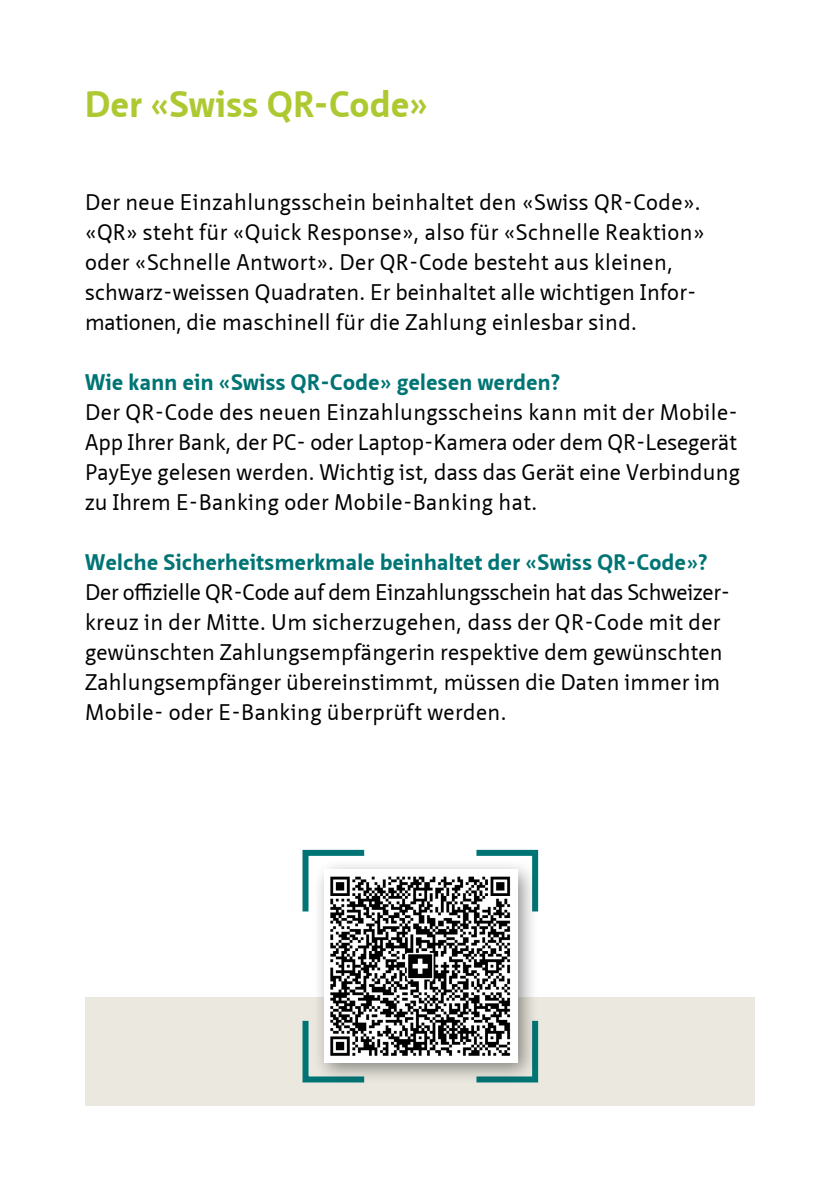
<style>
.page{position:relative;width:840px;height:1191px;background:#fff}
.page>*{position:absolute;margin:0;border:0;box-sizing:border-box;transform-origin:0 0}
.t1{font:700 36px "Neue Sans Pro";letter-spacing:.015em;color:#adc931}
.t2{font:22px/30px "Neue Sans Pro";letter-spacing:.01em;color:#000}
.t3{font:700 22px "Neue Sans Pro";letter-spacing:.02em;color:#007474}
</style>
<div class="page">
<div style="left:85px;top:997px;width:669px;height:109px;background:#eae8df"></div>
<svg style="left:302px;top:849px;width:63px;height:63px"></svg>
<svg style="left:538px;top:1021px;width:1px;height:62px"></svg>
<svg style="left:476px;top:849px;width:63px;height:63px"></svg>
<svg style="left:302px;top:1020px;width:10px;height:63px"></svg>
<div style="left:312px;top:858px;width:226px;height:226px;background:#000;opacity:.44"></div>
<img style="left:324px;top:869px;width:192px;height:193px">
<h1 class="t1" style="left:85px;top:81px;width:344px">Der «Swiss QR-Code»</h1>
<p class="t2" style="left:85px;top:187px;width:620px">Der neue Einzahlungsschein beinhaltet den «Swiss QR-Code». «QR» steht für «Quick Response», also für «Schnelle Reaktion» oder «Schnelle Antwort». Der QR-Code besteht aus kleinen, schwarz-weissen Quadraten. Er beinhaltet alle wichtigen Infor&shy;mationen, die maschinell für die Zahlung einlesbar sind.</p>
<p class="t3" style="left:85px;top:368px;width:476px">Wie kann ein «Swiss QR-Code» gelesen werden?</p>
<p class="t2" style="left:85px;top:397px;width:656px">Der QR-Code des neuen Einzahlungsscheins kann mit der Mobile-App Ihrer Bank, der PC- oder Laptop-Kamera oder dem QR-Lesegerät PayEye gelesen werden. Wichtig ist, dass das Gerät eine Verbindung zu Ihrem E-Banking oder Mobile-Banking hat.</p>
<p class="t3" style="left:85px;top:548px;width:623px">Welche Sicherheitsmerkmale beinhaltet der «Swiss QR-Code»?</p>
<p class="t2" style="left:85px;top:577px;width:646px">Der offizielle QR-Code auf dem Einzahlungsschein hat das Schweizer&shy;kreuz in der Mitte. Um sicherzugehen, dass der QR-Code mit der gewünschten Zahlungsempfängerin respektive dem gewünschten Zahlungsempfänger übereinstimmt, müssen die Daten immer im Mobile- oder E-Banking überprüft werden.</p>
</div>
